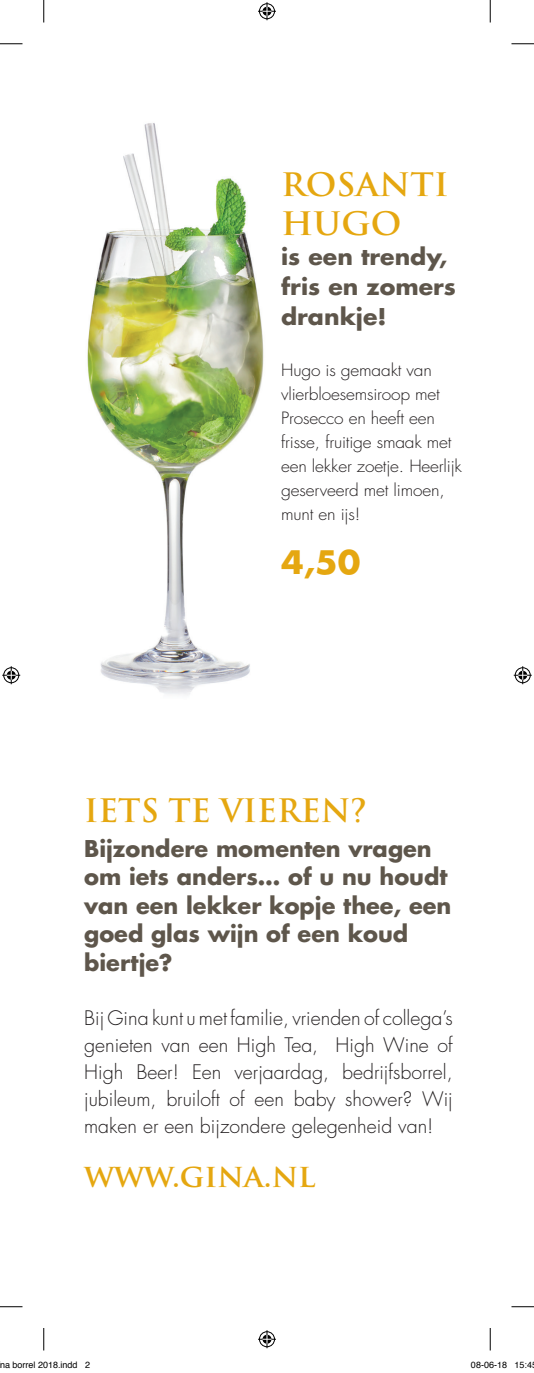
<style>
.page{position:relative;width:534px;height:1373px;background:#fff}
.page>*{position:absolute;margin:0;border:0;box-sizing:border-box;transform-origin:0 0}
.t1{font:700 31.5px "Trajan Pro";color:#e5a710}
.t2{font:700 31.5px/39px "Trajan Pro";color:#e5a710;scale:1.05 1}
.t3{font:700 31.5px "Futura Std";color:#e5a710;scale:1.05 1}
.t4{font:700 22.5px/28.5px "Futura Std";color:#5e564b}
.t5{font:700 22.5px/30px "Futura Std";color:#5e564b;scale:1.05 1}
.t6{font:300 19.5px/27px "Futura Std";color:#231f20;text-align:justify}
.t7{font:300 16.5px/24px "Futura Std";letter-spacing:-.01em;color:#231f20;scale:1.05 1}
.t8{font:9px "Helvetica";color:#000}
</style>
<div class="page">
<img style="left:87px;top:123px;width:177px;height:572px">
<svg style="left:0;top:44px;width:22px;height:1px"></svg>
<svg style="left:511px;top:44px;width:23px;height:1px"></svg>
<svg style="left:0;top:1306px;width:22px;height:1px"></svg>
<svg style="left:511px;top:1306px;width:23px;height:1px"></svg>
<svg style="left:44px;top:0;width:1px;height:23px"></svg>
<svg style="left:44px;top:1328px;width:1px;height:22px"></svg>
<svg style="left:490px;top:0;width:1px;height:23px"></svg>
<svg style="left:490px;top:1328px;width:1px;height:22px"></svg>
<svg style="left:258px;top:2px;width:18px;height:18px"></svg>
<svg style="left:258px;top:1330px;width:18px;height:18px"></svg>
<svg style="left:2px;top:666px;width:18px;height:18px"></svg>
<svg style="left:514px;top:666px;width:18px;height:18px"></svg>
<h1 class="t2" style="left:281px;top:165px;width:161px">ROSANTI<br>HUGO</h1>
<p class="t5" style="left:281px;top:241px;width:168px">is een trendy, fris en zomers drankje!</p>
<p class="t7" style="left:281px;top:358px;width:174px">Hugo is gemaakt van vlierbloesemsiroop met<br>Prosecco en heeft een frisse, fruitige smaak met een lekker zoetje. Heerlijk geserveerd met limoen, munt en ijs!</p>
<h1 class="t3" style="left:281px;top:541px;width:77px">4,50</h1>
<h1 class="t1" style="left:84px;top:791px;width:285px">IETS TE VIEREN?</h1>
<p class="t4" style="left:84px;top:834px;width:369px">Bijzondere momenten vragen om iets anders… of u nu houdt van een lekker kopje thee, een goed glas wijn of een koud biertje?</p>
<p class="t6" style="left:84px;top:1005px;width:370px">Bij Gina kunt u met familie, vrienden of collega’s genieten van een High Tea, High Wine of High Beer! Een verjaardag, bedrijfsborrel, jubileum, bruiloft of een baby shower? Wij maken er een bijzondere gelegenheid van!</p>
<h1 class="t1" style="left:84px;top:1156px;width:233px">WWW.GINA.NL</h1>
<p class="t8" style="left:0;top:1358px;width:92px">na borrel 2018.indd 2</p>
<p class="t8" style="left:471px;top:1358px;width:63px">08-06-18 15:4</p>
</div>
